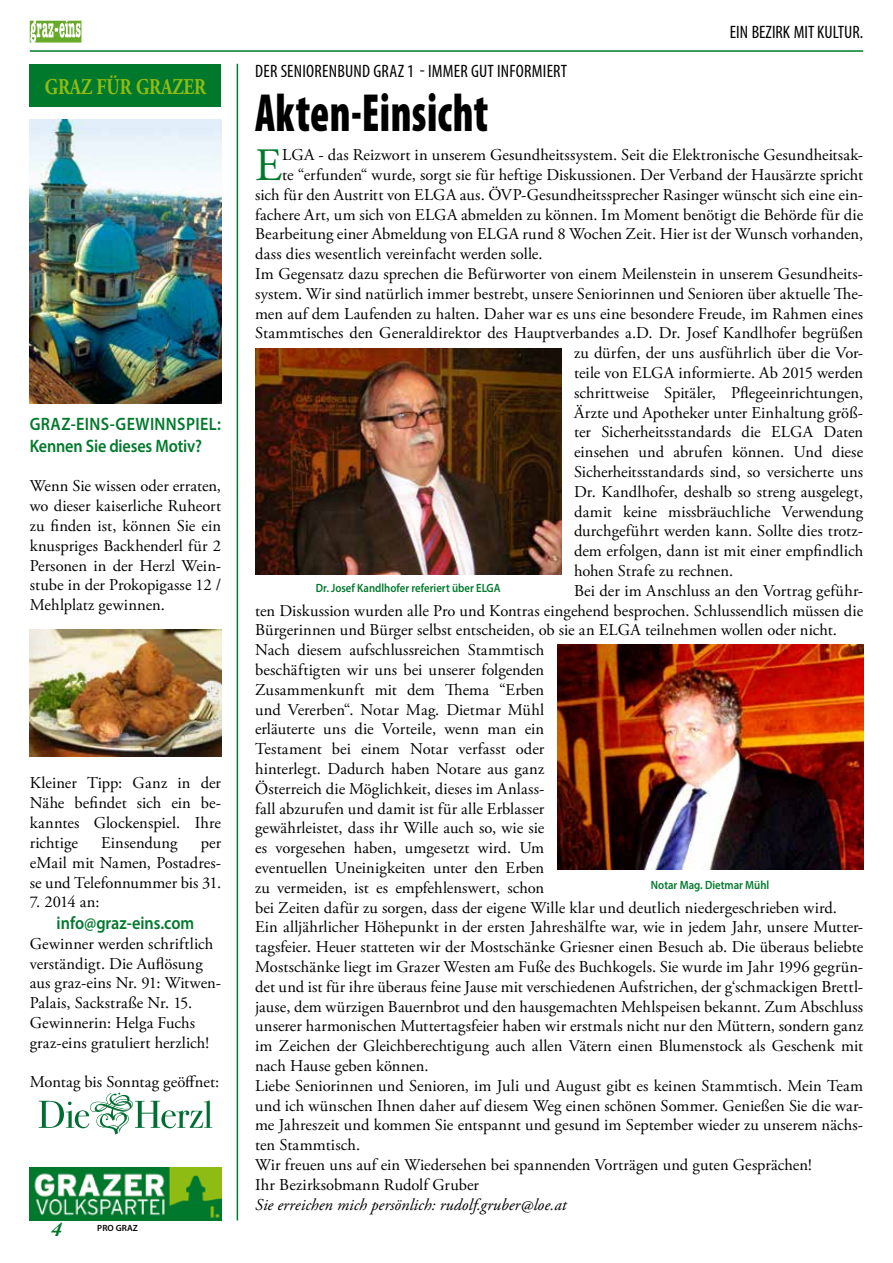
<style>
.page{position:relative;width:893px;height:1263px;background:#fff}
.page>*{position:absolute;margin:0;border:0;box-sizing:border-box;transform-origin:0 0}
.t1{font:900 condensed 54px "Myriad Pro";letter-spacing:.01em;color:#000;scale:.8 1}
.t2{font:46.35px "Adobe Garamond Pro";color:#00792c}
.t3{font:700 22.5px "Adobe Garamond Pro";color:#8fbc13;scale:.8 1}
.t4{font:italic 700 21px "Adobe Caslon Pro";color:#00792c}
.t5{font:600 18px/21.6px "Myriad Pro";color:#00792c;scale:.9 1}
.t6{font:condensed 18px "Myriad Pro";letter-spacing:.01em;color:#000}
.t7{font:16.5px/19.8px "Adobe Garamond Pro";letter-spacing:.005em;color:#000;text-align:justify}
.t8{font:italic 16.5px "Adobe Garamond Pro";letter-spacing:.005em;color:#000}
.t9{font:600 12px "Myriad Pro";color:#00792c;scale:.9 1}
.t10{font:600 9px "Myriad Pro";letter-spacing:.005em;color:#000}
</style>
<div class="page">
<svg style="left:30px;top:21px;width:51px;height:22px"></svg>
<hr style="left:30px;top:50px;width:833px;height:2px;background:#00792c">
<img style="left:30px;top:1168px;width:191px;height:52px">
<svg style="left:39px;top:1092px;width:173px;height:42px"></svg>
<hr style="left:237px;top:64px;width:1px;height:1156px;background:#00792c">
<div style="left:30px;top:64px;width:191px;height:42px;background:#00792c"></div>
<img style="left:30px;top:119px;width:191px;height:285px">
<img style="left:255px;top:349px;width:306px;height:225px">
<img style="left:557px;top:644px;width:306px;height:226px">
<img style="left:30px;top:629px;width:191px;height:128px">
<h3 class="t3" style="left:45px;top:73px;width:203px">GRAZ FÜR GRAZER</h3>
<p class="t5" style="left:30px;top:413px;width:214px">GRAZ-EINS-GEWINNSPIEL:<br>Kennen Sie dieses Motiv?</p>
<p class="t7" style="left:30px;top:477px;width:193px">Wenn Sie wissen oder erraten, wo dieser kaiserliche Ruheort zu finden ist, können Sie ein knuspriges Backhenderl für 2<br>Personen in der Herzl Wein&shy;stube in der Prokopigasse 12 / Mehlplatz gewinnen.</p>
<p class="t7" style="left:30px;top:774px;width:193px">Kleiner Tipp: Ganz in der Nähe befindet sich ein be&shy;kanntes Glockenspiel. Ihre richtige</p>
<p class="t7" style="left:101px;top:833px;width:78px">Einsendung</p>
<p class="t7" style="left:30px;top:833px;width:193px;text-indent:171px">per eMail mit Namen, Postadres&shy;se und Telefonnummer bis 31.</p>
<p class="t7" style="left:30px;top:893px;width:71px">7. 2014 an:</p>
<p class="t5" style="left:57px;top:911px;width:154px">info@graz-eins.com</p>
<p class="t7" style="left:30px;top:934px;width:193px;text-align:left">Gewinner werden schriftlich verständigt. Die Auflösung aus graz-eins Nr. 91: Witwen-<br>Palais, Sackstraße Nr. 15.<br>Gewinnerin: Helga Fuchs graz-eins gratuliert herzlich!</p>
<p class="t7" style="left:30px;top:1073px;width:191px">Montag bis Sonntag geöffnet:</p>
<p class="t4" style="left:51px;top:1216px;width:12px">4</p>
<p class="t10" style="left:97px;top:1222px;width:42px">PRO GRAZ</p>
<p class="t6" style="left:730px;top:22px;width:135px">EIN BEZIRK MIT KULTUR.</p>
<p class="t6" style="left:255px;top:60px;width:313px">DER SENIORENBUND GRAZ 1 - IMMER GUT INFORMIERT</p>
<h1 class="t1" style="left:255px;top:83px;width:293px">Akten-Einsicht</h1>
<h2 class="t2" style="left:255px;top:137px;width:29px">E</h2>
<p class="t7" style="left:282px;top:146px;width:582px">LGA - das Reizwort in unserem Gesundheitssystem. Seit die Elektronische Gesundheitsak-</p>
<p class="t7" style="left:282px;top:165px;width:582px">te “erfunden“ wurde, sorgt sie für heftige Diskussionen. Der Verband der Hausärzte spricht</p>
<p class="t7" style="left:255px;top:185px;width:610px">sich für den Austritt von ELGA aus. ÖVP-Gesundheitssprecher Rasinger wünscht sich eine ein-</p>
<p class="t7" style="left:255px;top:205px;width:610px">fachere Art, um sich von ELGA abmelden zu können. Im Moment benötigt die Behörde für die</p>
<p class="t7" style="left:255px;top:225px;width:610px">Bearbeitung einer Abmeldung von ELGA rund 8 Wochen Zeit. Hier ist der Wunsch vorhanden,</p>
<p class="t7" style="left:255px;top:245px;width:289px">dass dies wesentlich vereinfacht werden solle.</p>
<p class="t7" style="left:255px;top:264px;width:610px">Im Gegensatz dazu sprechen die Befürworter von einem Meilenstein in unserem Gesundheits-</p>
<p class="t7" style="left:255px;top:284px;width:610px">system. Wir sind natürlich immer bestrebt, unsere Seniorinnen und Senioren über aktuelle The-</p>
<p class="t7" style="left:255px;top:304px;width:609px">men auf dem Laufenden zu halten. Daher war es uns eine besondere Freude, im Rahmen eines</p>
<p class="t7" style="left:255px;top:324px;width:610px">Stammtisches den Generaldirektor des Hauptverbandes a.D. Dr. Josef Kandlhofer begrüßen</p>
<p class="t7" style="left:574px;top:344px;width:291px">zu dürfen, der uns ausführlich über die Vor-</p>
<p class="t7" style="left:574px;top:363px;width:291px">teile von ELGA informierte. Ab 2015 werden</p>
<p class="t7" style="left:574px;top:383px;width:291px">schrittweise Spitäler, Pflegeeinrichtungen,</p>
<p class="t7" style="left:574px;top:403px;width:291px">Ärzte und Apotheker unter Einhaltung größ-</p>
<p class="t7" style="left:574px;top:423px;width:291px">ter Sicherheitsstandards die ELGA Daten</p>
<p class="t7" style="left:574px;top:443px;width:291px">einsehen und abrufen können. Und diese</p>
<p class="t7" style="left:574px;top:462px;width:291px">Sicherheitsstandards sind, so versicherte uns</p>
<p class="t7" style="left:574px;top:482px;width:291px">Dr. Kandlhofer, deshalb so streng ausgelegt,</p>
<p class="t7" style="left:574px;top:502px;width:291px">damit keine missbräuchliche Verwendung</p>
<p class="t7" style="left:574px;top:522px;width:291px">durchgeführt werden kann. Sollte dies trotz-</p>
<p class="t7" style="left:574px;top:542px;width:291px">dem erfolgen, dann ist mit einer empfindlich</p>
<p class="t7" style="left:574px;top:561px;width:161px">hohen Strafe zu rechnen.</p>
<p class="t7" style="left:574px;top:581px;width:291px">Bei der im Anschluss an den Vortrag geführ-</p>
<p class="t7" style="left:255px;top:601px;width:610px">ten Diskussion wurden alle Pro und Kontras eingehend besprochen. Schlussendlich müssen die</p>
<p class="t7" style="left:255px;top:621px;width:583px">Bürgerinnen und Bürger selbst entscheiden, ob sie an ELGA teilnehmen wollen oder nicht.</p>
<p class="t7" style="left:255px;top:641px;width:291px">Nach diesem aufschlussreichen Stammtisch</p>
<p class="t7" style="left:255px;top:660px;width:291px">beschäftigten wir uns bei unserer folgenden</p>
<p class="t7" style="left:255px;top:680px;width:291px">Zusammenkunft mit dem Thema “Erben</p>
<p class="t7" style="left:255px;top:700px;width:291px">und Vererben“. Notar Mag. Dietmar Mühl</p>
<p class="t7" style="left:255px;top:720px;width:291px">erläuterte uns die Vorteile, wenn man ein</p>
<p class="t7" style="left:255px;top:740px;width:291px">Testament bei einem Notar verfasst oder</p>
<p class="t7" style="left:255px;top:759px;width:291px">hinterlegt. Dadurch haben Notare aus ganz</p>
<p class="t7" style="left:255px;top:779px;width:291px">Österreich die Möglichkeit, dieses im Anlass-</p>
<p class="t7" style="left:255px;top:799px;width:291px">fall abzurufen und damit ist für alle Erblasser</p>
<p class="t7" style="left:255px;top:819px;width:291px">gewährleistet, dass ihr Wille auch so, wie sie</p>
<p class="t7" style="left:255px;top:839px;width:291px">es vorgesehen haben, umgesetzt wird. Um</p>
<p class="t7" style="left:255px;top:858px;width:291px">eventuellen Uneinigkeiten unter den Erben</p>
<p class="t7" style="left:255px;top:878px;width:291px">zu vermeiden, ist es empfehlenswert, schon</p>
<p class="t7" style="left:255px;top:898px;width:583px">bei Zeiten dafür zu sorgen, dass der eigene Wille klar und deutlich niedergeschrieben wird.</p>
<p class="t7" style="left:255px;top:918px;width:610px">Ein alljährlicher Höhepunkt in der ersten Jahreshälfte war, wie in jedem Jahr, unsere Mutter-</p>
<p class="t7" style="left:255px;top:938px;width:610px">tagsfeier. Heuer statteten wir der Mostschänke Griesner einen Besuch ab. Die überaus beliebte</p>
<p class="t7" style="left:255px;top:957px;width:610px">Mostschänke liegt im Grazer Westen am Fuße des Buchkogels. Sie wurde im Jahr 1996 gegrün-</p>
<p class="t7" style="left:255px;top:977px;width:610px">det und ist für ihre überaus feine Jause mit verschiedenen Aufstrichen, der g‘schmackigen Brettl-</p>
<p class="t7" style="left:255px;top:997px;width:610px">jause, dem würzigen Bauernbrot und den hausgemachten Mehlspeisen bekannt. Zum Abschluss</p>
<p class="t7" style="left:255px;top:1017px;width:610px">unserer harmonischen Muttertagsfeier haben wir erstmals nicht nur den Müttern, sondern ganz</p>
<p class="t7" style="left:255px;top:1037px;width:610px">im Zeichen der Gleichberechtigung auch allen Vätern einen Blumenstock als Geschenk mit</p>
<p class="t7" style="left:255px;top:1056px;width:175px">nach Hause geben können.</p>
<p class="t7" style="left:255px;top:1076px;width:610px">Liebe Seniorinnen und Senioren, im Juli und August gibt es keinen Stammtisch. Mein Team</p>
<p class="t7" style="left:255px;top:1096px;width:610px">und ich wünschen Ihnen daher auf diesem Weg einen schönen Sommer. Genießen Sie die war-</p>
<p class="t7" style="left:255px;top:1116px;width:610px">me Jahreszeit und kommen Sie entspannt und gesund im September wieder zu unserem nächs-</p>
<p class="t7" style="left:255px;top:1136px;width:106px">ten Stammtisch.</p>
<p class="t7" style="left:255px;top:1155px;width:558px">Wir freuen uns auf ein Wiedersehen bei spannenden Vorträgen und guten Gesprächen!</p>
<p class="t7" style="left:255px;top:1175px;width:225px">Ihr Bezirksobmann Rudolf Gruber</p>
<p class="t8" style="left:255px;top:1194px;width:313px">Sie erreichen mich persönlich: rudolf.gruber@loe.at</p>
<p class="t9" style="left:316px;top:580px;width:207px">Dr. Josef Kandlhofer referiert über ELGA</p>
<p class="t9" style="left:651px;top:877px;width:133px">Notar Mag. Dietmar Mühl</p>
</div>
